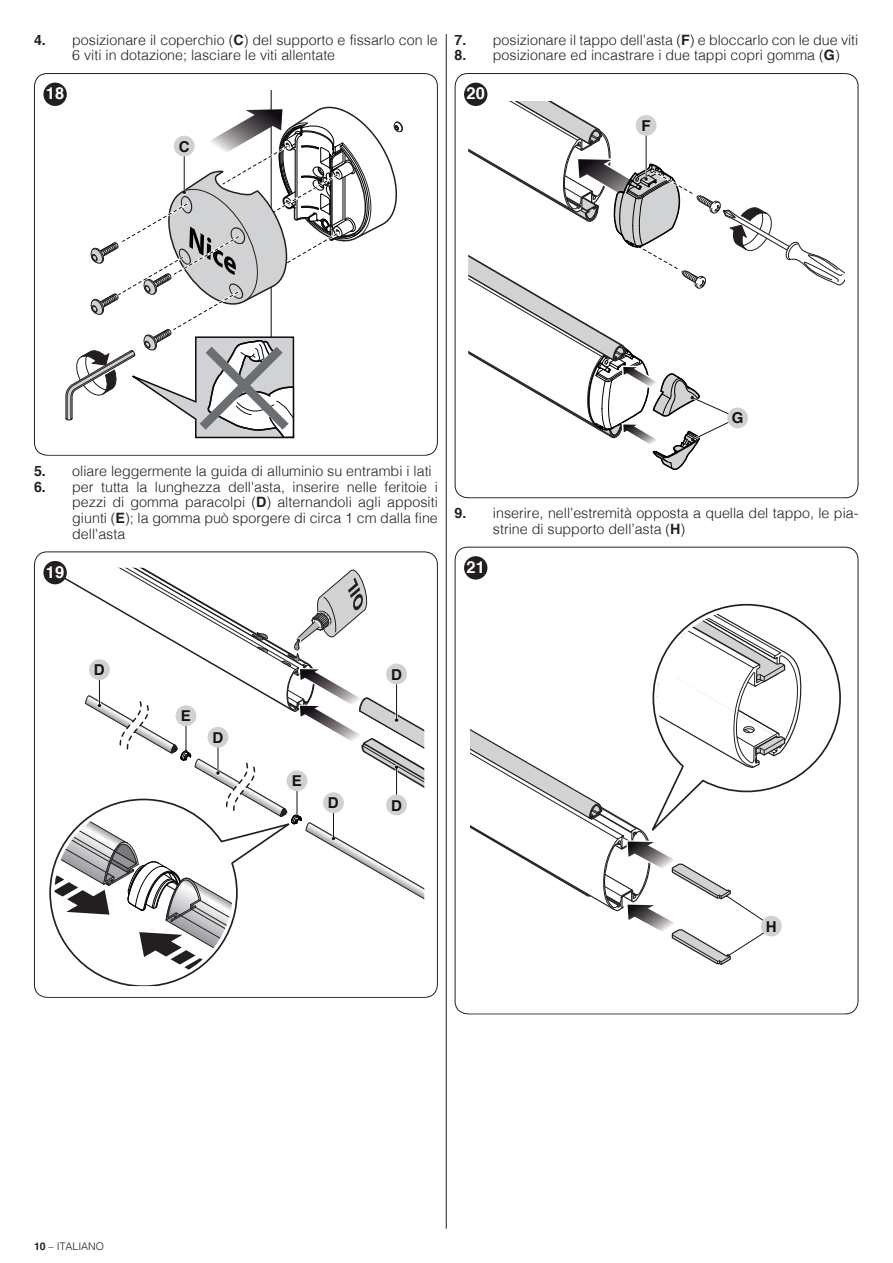
<style>
.page{position:relative;width:893px;height:1263px;background:#fff}
.page>*{position:absolute;margin:0;border:0;box-sizing:border-box;transform-origin:0 0}
.t1{font:700 16.5px "Helvetica";color:#fff}
.t2{font:700 15px "Helvetica";color:#111416}
.t3{font:300 14.25px/15.8px "Helvetica";color:#231f20}
.t4{font:300 10.5px "Helvetica";color:#231f20}
.s1{font-weight:700}
</style>
<div class="page">
<svg style="left:65px;top:90px;width:338px;height:349px"></svg>
<div style="left:174px;top:136px;width:21px;height:20px;background:#d0d1d1;border-radius:50%"></div>
<div style="left:37px;top:78px;width:398px;height:377px;border:11px solid #fff;border-radius:7px"></div>
<div style="left:43px;top:83px;width:24px;height:23px;background:#231f20;border-radius:50%"></div>
<svg style="left:49px;top:569px;width:374px;height:416px"></svg>
<div style="left:323px;top:792px;width:21px;height:21px;background:#d0d1d1;border-radius:50%"></div>
<div style="left:37px;top:557px;width:398px;height:440px;border:11px solid #fff;border-radius:7px"></div>
<div style="left:43px;top:561px;width:24px;height:23px;background:#231f20;border-radius:50%"></div>
<hr style="left:446px;top:34px;width:1px;height:1194px;background:#231f20">
<svg style="left:470px;top:101px;width:374px;height:370px"></svg>
<div style="left:727px;top:407px;width:21px;height:21px;background:#d0d1d1;border-radius:50%"></div>
<div style="left:458px;top:79px;width:398px;height:418px;border:11px solid #fff;border-radius:7px"></div>
<div style="left:464px;top:83px;width:23px;height:23px;background:#231f20;border-radius:50%"></div>
<svg style="left:471px;top:603px;width:369px;height:362px"></svg>
<div style="left:458px;top:553px;width:398px;height:460px;border:11px solid #fff;border-radius:7px"></div>
<div style="left:464px;top:556px;width:23px;height:23px;background:#231f20;border-radius:50%"></div>
<p class="t3" style="left:72px;top:31px;width:367px;text-indent:-38px"><span class="s1">4.</span> posizionare il coperchio (<span class="s1">C</span>) del supporto e fissarlo con le<br>6 viti in dotazione; lasciare le viti allentate</p>
<p class="t1" style="left:46px;top:80px;width:20px">18</p>
<p class="t2" style="left:179px;top:134px;width:12px">C</p>
<p class="t3" style="left:455px;top:31px;width:405px"><span class="s1">7.</span> posizionare il tappo dell’asta (<span class="s1">F</span>) e bloccarlo con le due viti</p>
<p class="t3" style="left:455px;top:47px;width:387px"><span class="s1">8.</span> posizionare ed incastrare i due tappi copri gomma (<span class="s1">G</span>)</p>
<p class="t1" style="left:467px;top:80px;width:20px">20</p>
<p class="t2" style="left:641px;top:114px;width:11px">F</p>
<p class="t3" style="left:34px;top:462px;width:399px"><span class="s1">5.</span> oliare leggermente la guida di alluminio su entrambi i lati</p>
<p class="t3" style="left:72px;top:478px;width:367px;text-align:justify;text-indent:-38px"><span class="s1">6.</span> per tutta la lunghezza dell'asta, inserire nelle feritoie i pezzi di gomma paracolpi (<span class="s1">D</span>) alternandoli agli appositi giunti (<span class="s1">E</span>); la gomma può sporgere di circa 1 cm dalla fine dell'asta</p>
<p class="t1" style="left:46px;top:559px;width:20px">19</p>
<p class="t2" style="left:732px;top:406px;width:13px">G</p>
<p class="t3" style="left:493px;top:504px;width:367px;text-indent:-38px"><span class="s1">9.</span> inserire, nell’estremità opposta a quella del tappo, le pia&shy;strine di supporto dell’asta (<span class="s1">H</span>)</p>
<p class="t1" style="left:467px;top:554px;width:20px">21</p>
<p class="t2" style="left:94px;top:658px;width:12px">D</p>
<p class="t2" style="left:181px;top:704px;width:12px">E</p>
<p class="t2" style="left:212px;top:725px;width:12px">D</p>
<p class="t2" style="left:292px;top:769px;width:12px">E</p>
<p class="t2" style="left:328px;top:791px;width:12px">D</p>
<p class="t2" style="left:391px;top:662px;width:12px">D</p>
<p class="t2" style="left:391px;top:793px;width:12px">D</p>
<p class="t2" style="left:766px;top:914px;width:12px">H</p>
<p class="t4" style="left:34px;top:1237px;width:72px"><span class="s1">10</span> – ITALIANO</p>
</div>
